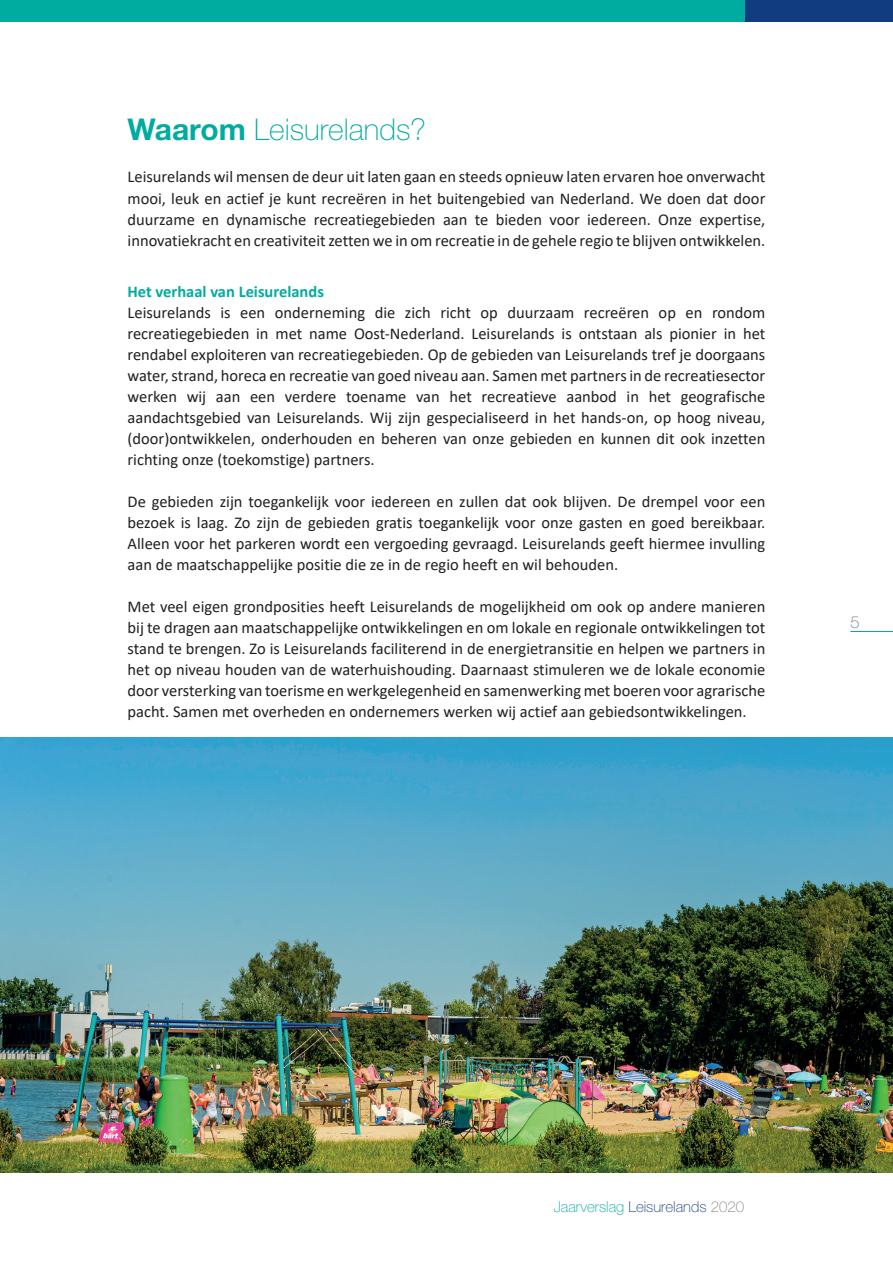
<style>
.page{position:relative;width:893px;height:1263px;background:#fff}
.page>*{position:absolute;margin:0;border:0;box-sizing:border-box;transform-origin:0 0}
.t1{font:100 30px "Helvetica Neue LT Std";color:#00aca0}
.t2{font:16.5px/21px "Calibri";color:#231f20;text-align:justify}
.t3{font:700 16.5px "Calibri";color:#00aca0}
.t4{font:100 16.5px "Helvetica Neue LT Std";color:#6d727e}
.t5{font:100 15px "Helvetica Neue LT Std";color:#113c7f}
.s1{font-weight:700}
.s2{color:#00aca0}
.s3{color:#7e8083}
</style>
<div class="page">
<div style="left:744px;top:0;width:149px;height:21px;background:#113c7f"></div>
<div style="left:0;top:0;width:744px;height:21px;background:#00aca0"></div>
<img style="left:0;top:738px;width:893px;height:434px">
<hr style="left:850px;top:631px;width:43px;height:1px;background:#00aca0">
<h1 class="t1" style="left:128px;top:113px;width:300px"><span class="s1">Waarom</span> Leisurelands?</h1>
<p class="t2" style="left:128px;top:166px;width:639px">Leisurelands wil mensen de deur uit laten gaan en steeds opnieuw laten ervaren hoe onverwacht mooi, leuk en actief je kunt recreëren in het buitengebied van Nederland. We doen dat door duurzame en dynamische recreatiegebieden aan te bieden voor iedereen. Onze expertise, innovatiekracht en creativiteit zetten we in om recreatie in de gehele regio te blijven ontwikkelen.</p>
<p class="t3" style="left:128px;top:279px;width:198px">Het verhaal van Leisurelands</p>
<p class="t2" style="left:128px;top:301px;width:639px">Leisurelands is een onderneming die zich richt op duurzaam recreëren op en rondom recreatiegebieden in met name Oost-Nederland. Leisurelands is ontstaan als pionier in het rendabel exploiteren van recreatiegebieden. Op de gebieden van Leisurelands tref je doorgaans water, strand, horeca en recreatie van goed niveau aan. Samen met partners in de recreatiesector werken wij aan een verdere toename van het recreatieve aanbod in het geografische aandachtsgebied van Leisurelands. Wij zijn gespecialiseerd in het hands-on, op hoog niveau, (door)ontwikkelen, onderhouden en beheren van onze gebieden en kunnen dit ook inzetten richting onze (toekomstige) partners.</p>
<p class="t2" style="left:128px;top:490px;width:639px">De gebieden zijn toegankelijk voor iedereen en zullen dat ook blijven. De drempel voor een bezoek is laag. Zo zijn de gebieden gratis toegankelijk voor onze gasten en goed bereikbaar.<br>Alleen voor het parkeren wordt een vergoeding gevraagd. Leisurelands geeft hiermee invulling aan de maatschappelijke positie die ze in de regio heeft en wil behouden.</p>
<p class="t2" style="left:128px;top:595px;width:639px">Met veel eigen grondposities heeft Leisurelands de mogelijkheid om ook op andere manieren bij te dragen aan maatschappelijke ontwikkelingen en om lokale en regionale ontwikkelingen tot stand te brengen. Zo is Leisurelands faciliterend in de energietransitie en helpen we partners in het op niveau houden van de waterhuishouding. Daarnaast stimuleren we de lokale economie door versterking van toerisme en werkgelegenheid en samenwerking met boeren voor agrarische pacht. Samen met overheden en ondernemers werken wij actief aan gebiedsontwikkelingen.</p>
<p class="t4" style="left:850px;top:613px;width:11px">5</p>
<p class="t5" style="left:554px;top:1198px;width:192px"><span class="s2">Jaarverslag</span> Leisurelands <span class="s3">2020</span></p>
</div>
